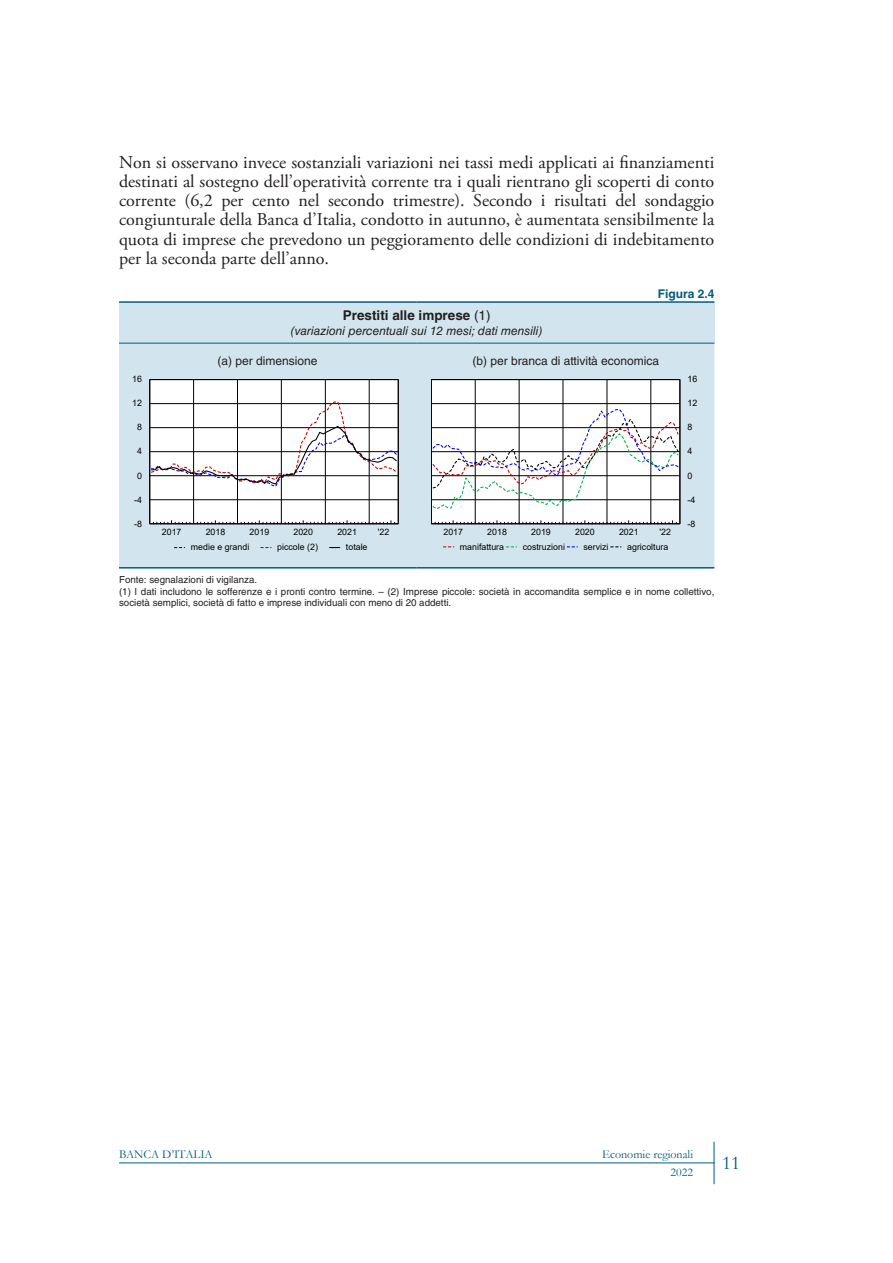
<style>
.page{position:relative;width:893px;height:1263px;background:#fff}
.page>*{position:absolute;margin:0;border:0;box-sizing:border-box;transform-origin:0 0}
.t1{font:19.5px "Garamond";color:#005c81}
.ER-TESTO_Paragrafo{font:18px/19.2px "Adobe Garamond Pro";color:#231f20;text-align:justify}
.ER-FIGURA_Titolo{font:700 13.5px "Helvetica LT Std";color:#231f20}
.ER-FIGURA_Testatina{font:12px "Helvetica LT Std";color:#231f20}
.ER-FIGURA_Sottotitol{font:italic 12px "Helvetica LT Std";color:#231f20}
.t2{font:12px "Garamond";color:#005c81}
.ER-FIGURA_Numero{font:700 12px "Helvetica LT Std";color:#005c81}
.ER-FIGURA_Nota{font:9.75px/11.2px "Helvetica LT Std";color:#231f20}
.t3{font:8.85px "Arial";letter-spacing:.005em;color:#000}
.s1{font-weight:400}
</style>
<div class="page">
<hr style="left:119px;top:1162px;width:595px;height:1px;background:#005c81">
<hr style="left:714px;top:1142px;width:1px;height:42px;background:#005c81">
<div style="left:119px;top:302px;width:595px;height:41px;background:#d2e4ee"></div>
<div style="left:119px;top:344px;width:595px;height:223px;background:#d2e4ee"></div>
<hr style="left:119px;top:343px;width:298px;height:1px;background:#005c81">
<hr style="left:417px;top:343px;width:297px;height:1px;background:#005c81">
<hr style="left:119px;top:567px;width:298px;height:1px;background:#005c81">
<hr style="left:417px;top:567px;width:297px;height:1px;background:#005c81">
<hr style="left:119px;top:301px;width:298px;height:2px;background:#005c81">
<hr style="left:417px;top:301px;width:297px;height:2px;background:#005c81">
<div style="left:150px;top:380px;width:248px;height:144px;background:#fff"></div>
<hr style="left:150px;top:499px;width:248px;height:1px;background:#000">
<hr style="left:398px;top:380px;width:1px;height:144px;background:#000">
<hr style="left:149px;top:380px;width:1px;height:144px;background:#000">
<hr style="left:193px;top:380px;width:1px;height:144px;background:#000">
<hr style="left:237px;top:380px;width:1px;height:144px;background:#000">
<hr style="left:281px;top:380px;width:1px;height:144px;background:#000">
<hr style="left:325px;top:380px;width:1px;height:144px;background:#000">
<hr style="left:369px;top:380px;width:1px;height:144px;background:#000">
<svg style="left:153px;top:521px;width:242px;height:3px"></svg>
<svg style="left:150px;top:401px;width:248px;height:87px"></svg>
<div style="left:431px;top:380px;width:249px;height:144px;background:#fff"></div>
<hr style="left:431px;top:403px;width:249px;height:1px;background:#000">
<hr style="left:680px;top:380px;width:1px;height:144px;background:#000">
<hr style="left:431px;top:380px;width:1px;height:144px;background:#000">
<hr style="left:431px;top:475px;width:249px;height:1px;background:#000">
<hr style="left:475px;top:380px;width:1px;height:144px;background:#000">
<hr style="left:519px;top:380px;width:1px;height:144px;background:#000">
<hr style="left:563px;top:380px;width:1px;height:144px;background:#000">
<hr style="left:607px;top:380px;width:1px;height:144px;background:#000">
<hr style="left:651px;top:380px;width:1px;height:144px;background:#000">
<svg style="left:435px;top:521px;width:242px;height:3px"></svg>
<svg style="left:432px;top:408px;width:247px;height:102px"></svg>
<p class="ER-TESTO_Paragrafo" style="left:119px;top:153px;width:597px">Non si osservano invece sostanziali variazioni nei tassi medi applicati ai finanziamenti destinati al sostegno dell’operatività corrente tra i quali rientrano gli scoperti di conto corrente (6,2 per cento nel secondo trimestre). Secondo i risultati del sondaggio congiunturale della Banca d’Italia, condotto in autunno, è aumentata sensibilmente la quota di imprese che prevedono un peggioramento delle condizioni di indebitamento per la seconda parte dell’anno.</p>
<h3 class="ER-FIGURA_Numero" style="left:658px;top:286px;width:58px">Figura 2.4</h3>
<h3 class="ER-FIGURA_Titolo" style="left:343px;top:307px;width:149px">Prestiti alle imprese <span class="s1">(1)</span></h3>
<p class="ER-FIGURA_Sottotitol" style="left:291px;top:323px;width:253px">(variazioni percentuali sui 12 mesi; dati mensili)</p>
<h4 class="ER-FIGURA_Testatina" style="left:217px;top:353px;width:102px">(a) per dimensione</h4>
<h4 class="ER-FIGURA_Testatina" style="left:473px;top:353px;width:188px">(b) per branca di attività economica</h4>
<p class="t3" style="left:132px;top:373px;width:11px">16</p>
<p class="t3" style="left:687px;top:373px;width:11px">16</p>
<p class="t3" style="left:132px;top:397px;width:11px">12</p>
<p class="t3" style="left:687px;top:397px;width:11px">12</p>
<p class="t3" style="left:137px;top:421px;width:6px">8</p>
<p class="t3" style="left:687px;top:421px;width:6px">8</p>
<p class="t3" style="left:137px;top:445px;width:6px">4</p>
<p class="t3" style="left:687px;top:445px;width:6px">4</p>
<p class="t3" style="left:137px;top:469px;width:6px">0</p>
<p class="t3" style="left:687px;top:469px;width:6px">0</p>
<p class="t3" style="left:134px;top:493px;width:9px">-4</p>
<p class="t3" style="left:687px;top:493px;width:9px">-4</p>
<p class="t3" style="left:134px;top:517px;width:9px">-8</p>
<p class="t3" style="left:162px;top:526px;width:21px">2017</p>
<p class="t3" style="left:206px;top:526px;width:21px">2018</p>
<p class="t3" style="left:250px;top:526px;width:21px">2019</p>
<p class="t3" style="left:293px;top:526px;width:21px">2020</p>
<p class="t3" style="left:337px;top:526px;width:21px">2021</p>
<p class="t3" style="left:378px;top:526px;width:13px">'22</p>
<p class="t3" style="left:443px;top:526px;width:21px">2017</p>
<p class="t3" style="left:487px;top:526px;width:21px">2018</p>
<p class="t3" style="left:531px;top:526px;width:21px">2019</p>
<p class="t3" style="left:575px;top:526px;width:21px">2020</p>
<p class="t3" style="left:619px;top:526px;width:21px">2021</p>
<p class="t3" style="left:660px;top:526px;width:13px">'22</p>
<p class="t3" style="left:687px;top:517px;width:9px">-8</p>
<p class="t3" style="left:191px;top:541px;width:60px">medie e grandi</p>
<p class="t3" style="left:277px;top:541px;width:42px">piccole (2)</p>
<p class="t3" style="left:346px;top:541px;width:23px">totale</p>
<p class="t3" style="left:460px;top:540px;width:46px">manifattura</p>
<p class="t3" style="left:523px;top:540px;width:44px">costruzioni</p>
<p class="t3" style="left:584px;top:540px;width:26px">servizi</p>
<p class="t3" style="left:627px;top:540px;width:43px">agricoltura</p>
<p class="ER-FIGURA_Nota" style="left:119px;top:574px;width:140px">Fonte: segnalazioni di vigilanza.</p>
<p class="ER-FIGURA_Nota" style="left:119px;top:585px;width:597px">(1) I dati includono le sofferenze e i pronti contro termine. – (2) Imprese piccole: società in accomandita semplice e in nome collettivo, società semplici, società di fatto e imprese individuali con meno di 20 addetti.</p>
<p class="t2" style="left:119px;top:1146px;width:95px">BANCA D’ITALIA</p>
<p class="t2" style="left:602px;top:1146px;width:92px">Economie regionali</p>
<p class="t2" style="left:671px;top:1164px;width:24px">2022</p>
<p class="t1" style="left:722px;top:1150px;width:20px">11</p>
</div>
